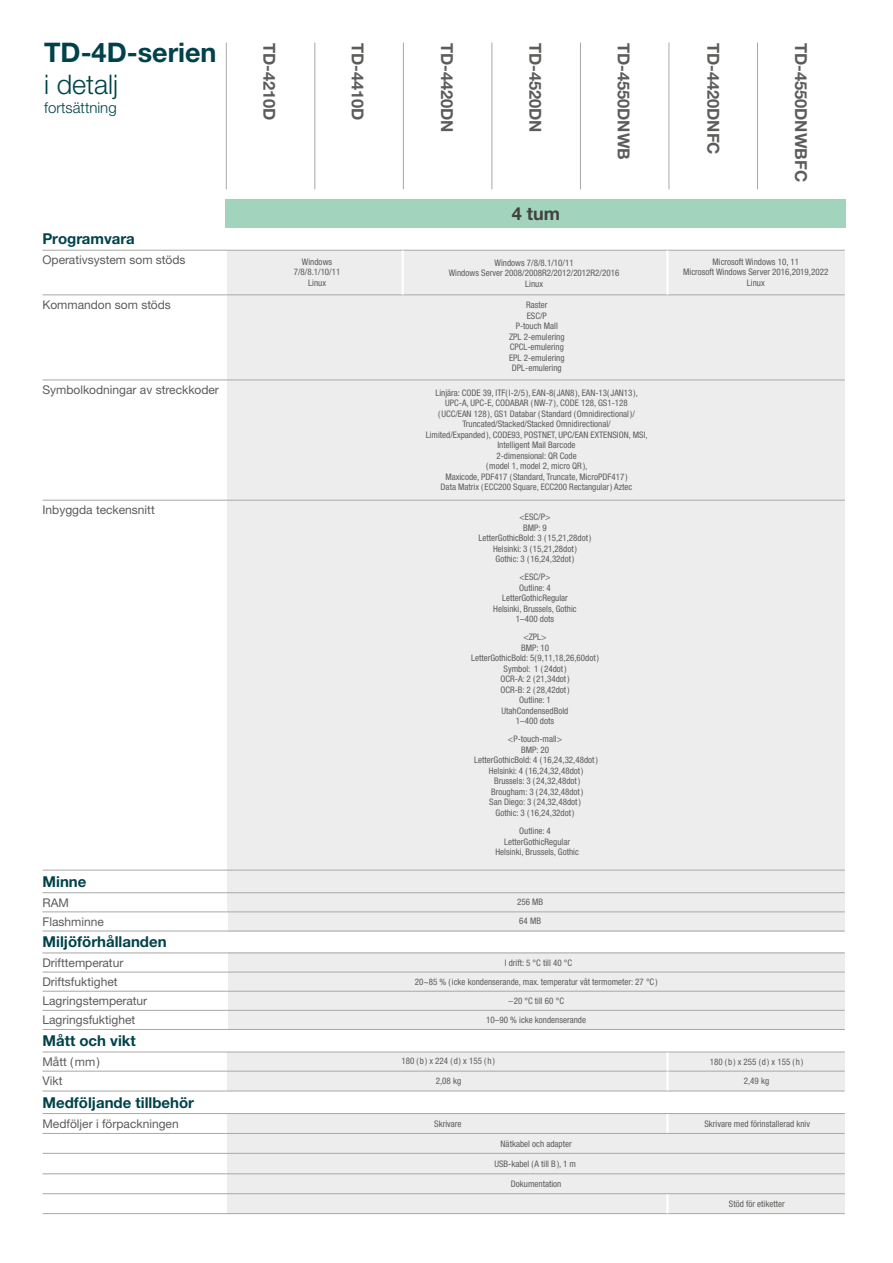
<style>
.page{position:relative;width:893px;height:1263px;background:#fff}
.page>*{position:absolute;margin:0;border:0;box-sizing:border-box;transform-origin:0 0}
.t1{font:700 27px "Helvetica Neue LTW1 G";color:#00424a}
.t2{font:300 27px "Helvetica Neue LTW1 G";color:#00424a}
.t3{font:700 18px "Helvetica Neue LTW1 G";color:#424241}
.t4{font:700 16.5px "Helvetica Neue LTW1 G";color:#5c5c5b}
.t5{font:700 15px "Helvetica Neue LTW1 G";color:#00424a}
.t6{font:300 15px "Helvetica Neue LTW1 G";color:#00424a}
.t7{font:12px/19.2px "Helvetica Neue LTW1 G";color:#5c5c5b}
.t8{font:condensed 9px/10.5px "Helvetica Neue LTW1 G";color:#5c5c5b;text-align:center}
</style>
<div class="page">
<div style="left:228px;top:893px;width:616px;height:38px;background:#ededed"></div>
<div style="left:228px;top:251px;width:617px;height:661px;background:#ededed"></div>
<hr style="left:43px;top:294px;width:802px;height:1px;background:#a8a8a7">
<hr style="left:43px;top:250px;width:802px;height:1px;background:#a8a8a7">
<div style="left:228px;top:1052px;width:617px;height:39px;background:#ededed"></div>
<hr style="left:43px;top:1071px;width:802px;height:1px;background:#a8a8a7">
<hr style="left:43px;top:1051px;width:802px;height:1px;background:#a8a8a7">
<div style="left:228px;top:953px;width:617px;height:77px;background:#ededed"></div>
<hr style="left:43px;top:952px;width:802px;height:1px;background:#a8a8a7">
<hr style="left:43px;top:972px;width:802px;height:1px;background:#a8a8a7">
<hr style="left:43px;top:1010px;width:802px;height:1px;background:#a8a8a7">
<hr style="left:43px;top:1029px;width:802px;height:1px;background:#a8a8a7">
<div style="left:228px;top:1113px;width:617px;height:100px;background:#ededed"></div>
<hr style="left:43px;top:1113px;width:802px;height:1px;background:#a8a8a7">
<hr style="left:43px;top:1091px;width:802px;height:1px;background:#a8a8a7">
<hr style="left:43px;top:1133px;width:802px;height:1px;background:#a8a8a7">
<hr style="left:43px;top:1153px;width:802px;height:1px;background:#a8a8a7">
<hr style="left:43px;top:1173px;width:802px;height:1px;background:#a8a8a7">
<hr style="left:43px;top:1193px;width:802px;height:1px;background:#a8a8a7">
<hr style="left:43px;top:991px;width:802px;height:1px;background:#a8a8a7">
<hr style="left:43px;top:1213px;width:802px;height:1px;background:#a8a8a7">
<hr style="left:43px;top:380px;width:802px;height:1px;background:#a8a8a7">
<hr style="left:43px;top:500px;width:802px;height:1px;background:#a8a8a7">
<hr style="left:43px;top:892px;width:802px;height:1px;background:#a8a8a7">
<hr style="left:43px;top:911px;width:802px;height:1px;background:#a8a8a7">
<hr style="left:43px;top:931px;width:802px;height:1px;background:#a8a8a7">
<hr style="left:666px;top:1071px;width:3px;height:19px;background:#fff">
<div style="left:226px;top:199px;width:620px;height:29px;background:#a2d3bc"></div>
<hr style="left:580px;top:43px;width:1px;height:146px;background:#a8a8a7">
<hr style="left:491px;top:43px;width:1px;height:146px;background:#a8a8a7">
<hr style="left:314px;top:43px;width:1px;height:146px;background:#a8a8a7">
<hr style="left:669px;top:43px;width:1px;height:146px;background:#a8a8a7">
<hr style="left:403px;top:43px;width:1px;height:146px;background:#a8a8a7">
<hr style="left:757px;top:43px;width:1px;height:146px;background:#a8a8a7">
<hr style="left:226px;top:43px;width:1px;height:146px;background:#a8a8a7">
<hr style="left:401px;top:251px;width:3px;height:43px;background:#fff">
<hr style="left:666px;top:251px;width:3px;height:43px;background:#fff">
<hr style="left:666px;top:1052px;width:3px;height:18px;background:#fff">
<hr style="left:666px;top:1114px;width:3px;height:19px;background:#fff">
<hr style="left:43px;top:870px;width:802px;height:1px;background:#a8a8a7">
<hr style="left:666px;top:1194px;width:3px;height:19px;background:#fff">
<h1 class="t1" style="left:44px;top:36px;width:174px">TD-4D-serien</h1>
<h1 class="t2" style="left:44px;top:68px;width:76px">i detalj</h1>
<h3 class="t6" style="left:44px;top:99px;width:74px">fortsättning</h3>
<h3 class="t4" style="left:280px;top:43px;width:79px;rotate:90deg">TD-4210D</h3>
<h3 class="t4" style="left:368px;top:43px;width:79px;rotate:90deg">TD-4410D</h3>
<h3 class="t4" style="left:457px;top:43px;width:92px;rotate:90deg">TD-4420DN</h3>
<h3 class="t4" style="left:546px;top:43px;width:92px;rotate:90deg">TD-4520DN</h3>
<h3 class="t4" style="left:634px;top:43px;width:119px;rotate:90deg">TD-4550DNWB</h3>
<h3 class="t4" style="left:723px;top:43px;width:114px;rotate:90deg">TD-4420DNFC</h3>
<h3 class="t4" style="left:811px;top:43px;width:141px;rotate:90deg">TD-4550DNWBFC</h3>
<h2 class="t3" style="left:512px;top:202px;width:50px">4 tum</h2>
<h3 class="t5" style="left:43px;top:230px;width:94px">Programvara</h3>
<h3 class="t7" style="left:43px;top:250px;width:145px">Operativsystem som stöds</h3>
<p class="t8" style="left:683px;top:256px;width:147px">Microsoft Windows 10, 11<br>Microsoft Windows Server 2016,2019,2022<br>Linux</p>
<p class="t8" style="left:294px;top:256px;width:48px">Windows<br>7/8/8.1/10/11<br>Linux</p>
<p class="t8" style="left:449px;top:257px;width:172px">Windows 7/8/8.1/10/11<br>Windows Server 2008/2008R2/2012/2012R2/2016<br>Linux</p>
<h3 class="t7" style="left:43px;top:295px;width:130px">Kommandon som stöds</h3>
<p class="t8" style="left:509px;top:300px;width:57px">Raster<br>ESC/P<br>P-touch Mall<br>ZPL 2-emulering<br>CPCL-emulering<br>EPL 2-emulering<br>DPL-emulering</p>
<h3 class="t7" style="left:43px;top:380px;width:178px">Symbolkodningar av streckkoder</h3>
<p class="t8" style="left:426px;top:387px;width:223px">Linjära: CODE 39, ITF( I-2/5 ), EAN-8( JAN8 ), EAN-13( JAN13 ), UPC-A, UPC-E, CODABAR (NW-7 ), CODE 128, GS1-128<br>(UCC/EAN 128 ), GS1 Databar ( Standard (Omnidirectional )/ Truncated/Stacked/Stacked Omnidirectional/<br>Limited/Expanded ), CODE93, POSTNET, UPC/EAN EXTENSION, MSI, Intelligent Mail Barcode<br>2-dimensional: QR Code<br>(model 1, model 2, micro QR),<br>Maxicode, PDF417 ( Standard, Truncate, MicroPDF417 )<br>Data Matrix ( ECC200 Square, ECC200 Rectangular) Aztec</p>
<h3 class="t7" style="left:43px;top:500px;width:114px">Inbyggda teckensnitt</h3>
<h3 class="t5" style="left:43px;top:872px;width:45px">Minne</h3>
<h3 class="t7" style="left:43px;top:893px;width:63px">RAM<br>Flashminne</h3>
<h3 class="t5" style="left:43px;top:932px;width:126px">Miljöförhållanden</h3>
<h3 class="t7" style="left:43px;top:953px;width:106px">Drifttemperatur<br>Driftsfuktighet<br>Lagringstemperatur<br>Lagringsfuktighet</h3>
<p class="t8" style="left:479px;top:512px;width:114px">&lt;ESC/P&gt;<br>BMP: 9<br>LetterGothicBold: 3 ( 15,21,28dot)<br>Helsinki: 3 ( 15,21,28dot)<br>Gothic: 3 ( 16,24,32dot)</p>
<p class="t8" style="left:493px;top:572px;width:85px">&lt;ESC/P&gt;<br>Outline: 4<br>LetterGothicRegular<br>Helsinki, Brussels, Gothic<br>1–400 dots</p>
<p class="t8" style="left:471px;top:632px;width:129px">&lt;ZPL&gt;<br>BMP: 10<br>LetterGothicBold: 5( 9,11,18,26,60dot)<br>Symbol: 1 ( 24dot)<br>OCR-A: 2 ( 21,34dot)<br>OCR-B: 2 ( 28,42dot)<br>Outline: 1<br>UtahCondensedBold<br>1–400 dots</p>
<p class="t8" style="left:474px;top:734px;width:125px">&lt;P-touch-mall&gt;<br>BMP: 20<br>LetterGothicBold: 4 ( 16,24,32,48dot)<br>Helsinki: 4 ( 16,24,32,48dot)<br>Brussels: 3 ( 24,32,48dot)<br>Brougham: 3 ( 24,32,48dot)<br>San Diego: 3 ( 24,32,48dot)<br>Gothic: 3 ( 16,24,32dot)</p>
<p class="t8" style="left:495px;top:826px;width:85px">Outline: 4<br>LetterGothicRegular<br>Helsinki, Brussels, Gothic</p>
<p class="t8" style="left:517px;top:896px;width:28px">256 MB</p>
<p class="t8" style="left:519px;top:916px;width:23px">64 MB</p>
<p class="t8" style="left:505px;top:957px;width:69px">I drift: 5 °C till 40 °C</p>
<p class="t8" style="left:415px;top:976px;width:244px">20~85 % ( icke kondenserande, max. temperatur våt termometer: 27 °C)</p>
<p class="t8" style="left:508px;top:995px;width:57px">−20 °C till 60 °C</p>
<p class="t8" style="left:486px;top:1015px;width:101px">10–90 % icke kondenserande</p>
<h3 class="t5" style="left:43px;top:1031px;width:95px">Mått och vikt</h3>
<h3 class="t7" style="left:43px;top:1052px;width:59px">Mått (mm)<br>Vikt</h3>
<p class="t8" style="left:710px;top:1056px;width:95px">180 (b) x 255 (d) x 155 (h)</p>
<h3 class="t5" style="left:43px;top:1093px;width:153px">Medföljande tillbehör</h3>
<p class="t8" style="left:434px;top:1118px;width:29px">Skrivare</p>
<p class="t8" style="left:501px;top:1138px;width:73px">Nätkabel och adapter</p>
<p class="t8" style="left:401px;top:1055px;width:95px">180 (b) x 224 (d) x 155 (h)</p>
<p class="t8" style="left:744px;top:1075px;width:27px">2,49 kg</p>
<p class="t8" style="left:704px;top:1118px;width:107px">Skrivare med förinstallerad kniv</p>
<p class="t8" style="left:436px;top:1076px;width:27px">2,08 kg</p>
<h3 class="t7" style="left:43px;top:1114px;width:138px">Medföljer i förpackningen</h3>
<p class="t8" style="left:494px;top:1158px;width:83px">USB-kabel (A till B), 1 m</p>
<p class="t8" style="left:511px;top:1178px;width:52px">Dokumentation</p>
<p class="t8" style="left:729px;top:1198px;width:57px">Stöd för etiketter</p>
</div>
